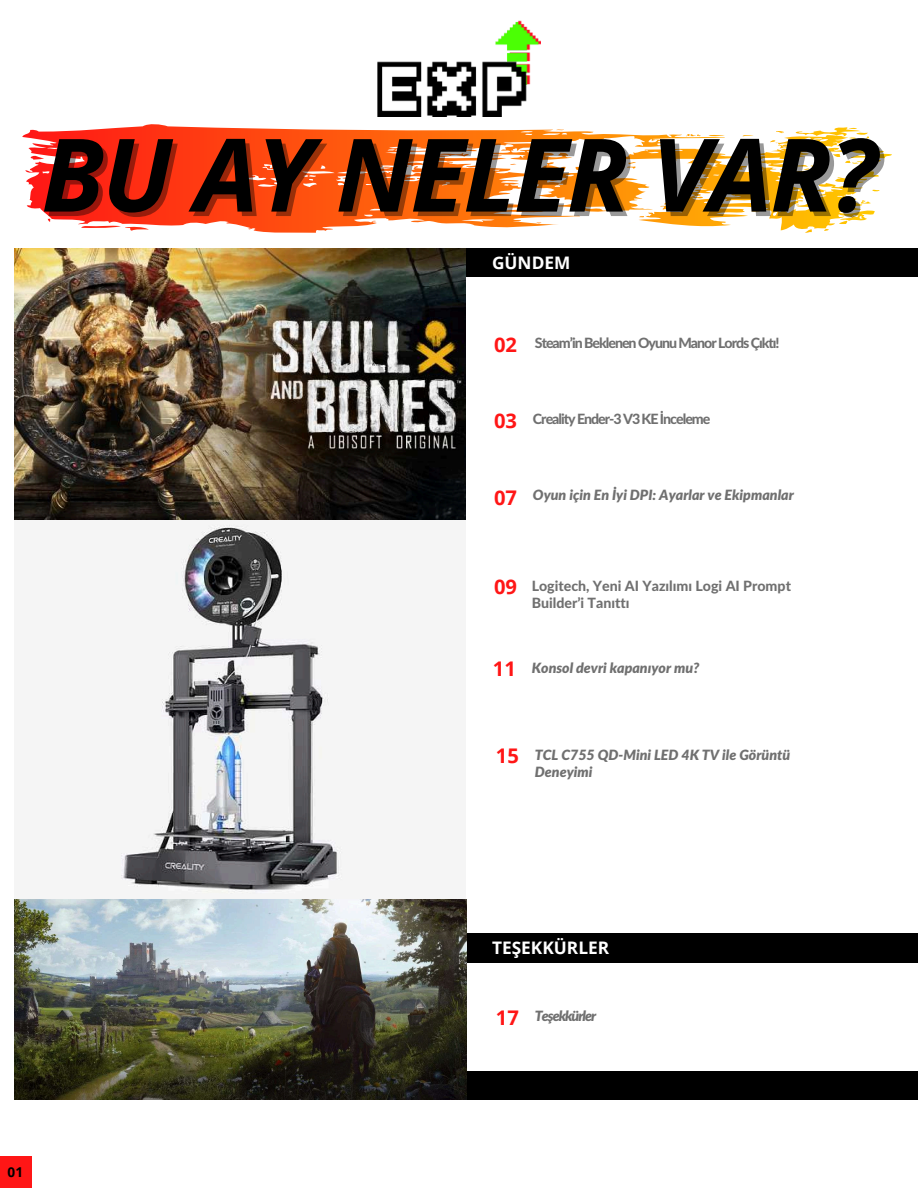
<style>
.page{position:relative;width:918px;height:1188px;background:#fff}
.page>*{position:absolute;margin:0;border:0;box-sizing:border-box;transform-origin:0 0}
.t1{font:italic 700 101.4px "Open Sans";letter-spacing:-.02em;color:#000}
.t2{font:700 20.1px "Open Sans";color:#ff1616}
.t3{font:700 17.25px "Open Sans";color:#fff}
.t4{font:italic 900 14.1px/16.5px "Lato";color:#707070}
.t5{font:800 14.1px "Lato Latin";letter-spacing:-.07em;color:#707070}
.t6{font:800 14.1px/16.8px "Lato Latin";color:#707070}
.t7{font:italic 900 14.1px "Lato";letter-spacing:-.07em;color:#707070}
.t8{font:700 13.65px "Open Sans";color:#000}
.s1{font-family:"Open Sans";font-weight:700;font-style:normal;font-size:20.1px;color:#ff1616}
</style>
<div class="page">
<div style="left:410px;top:248px;width:508px;height:29px;background:#000"></div>
<svg style="left:22px;top:124px;width:870px;height:109px"></svg>
<div style="left:422px;top:933px;width:496px;height:29px;background:#000"></div>
<img style="left:14px;top:248px;width:452px;height:852px">
<img style="left:378px;top:20px;width:163px;height:97px">
<div style="left:0;top:1156px;width:32px;height:32px;background:#ff1616"></div>
<div style="left:466px;top:1071px;width:452px;height:28px;background:#000"></div>
<h1 class="t1" style="left:41px;top:103px;width:837px">BU AY NELER VAR?</h1>
<p class="t3" style="left:492px;top:250px;width:80px">GÜNDEM</p>
<h2 class="t2" style="left:494px;top:331px;width:24px">02</h2>
<p class="t5" style="left:535px;top:336px;width:246px">Steam’in Beklenen Oyunu Manor Lords Çıktı!</p>
<h2 class="t2" style="left:494px;top:407px;width:24px">03</h2>
<p class="t5" style="left:533px;top:413px;width:179px">Creality Ender-3 V3 KE İnceleme</p>
<p class="t4" style="left:494px;top:488px;width:301px"><span class="s1">07</span> Oyun için En İyi DPI: Ayarlar ve Ekipmanlar</p>
<h2 class="t2" style="left:494px;top:573px;width:24px">09</h2>
<p class="t6" style="left:532px;top:578px;width:261px">Logitech, Yeni AI Yazılımı Logi AI Prompt<br>Builder’i Tanıttı</p>
<h2 class="t2" style="left:493px;top:655px;width:24px">11</h2>
<p class="t4" style="left:532px;top:661px;width:169px">Konsol devri kapanıyor mu?</p>
<p class="t4" style="left:535px;top:747px;width:257px;text-indent:-39px"><span class="s1">15</span> TCL C755 QD-Mini LED 4K TV ile Görüntü<br>Deneyimi</p>
<p class="t8" style="left:7px;top:1162px;width:17px">01</p>
<p class="t3" style="left:492px;top:936px;width:119px">TEŞEKKÜRLER</p>
<p class="t7" style="left:496px;top:1009px;width:102px"><span class="s1">17</span> Teşekkürler</p>
</div>
